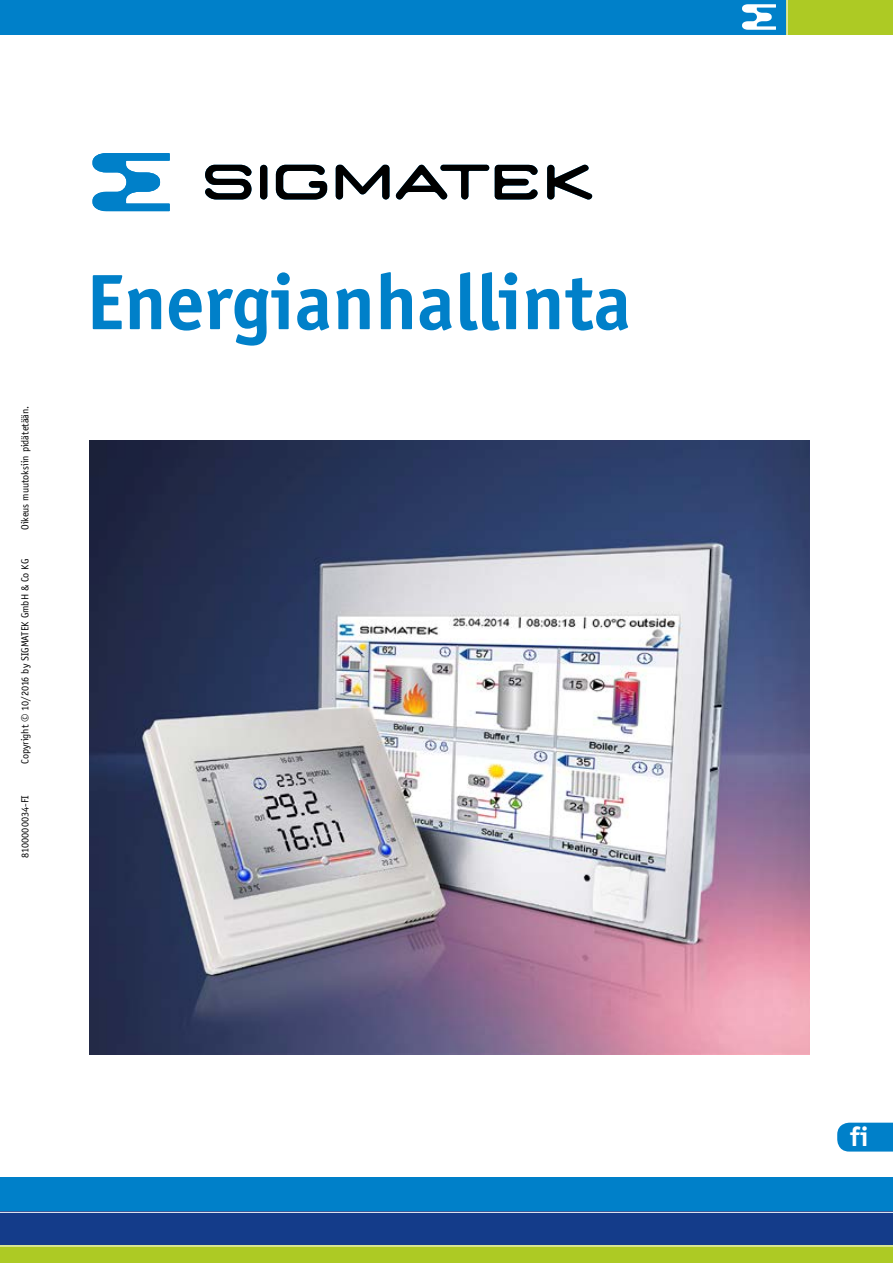
<style>
.page{position:relative;width:893px;height:1263px;background:#fff}
.page>*{position:absolute;margin:0;border:0;box-sizing:border-box;transform-origin:0 0}
.t1{font:700 81px "Officina Sans EF";color:#0080c9}
.t2{font:700 28.05px "Officina Sans EF";color:#fff}
.t3{font:10.5px "Officina Sans EF";color:#000}
</style>
<div class="page">
<div style="left:0;top:0;width:893px;height:34px;background:#0080c9"></div>
<div style="left:787px;top:0;width:106px;height:34px;background:#adca24"></div>
<hr style="left:787px;top:0;width:1px;height:35px;background:#fff">
<svg style="left:742px;top:4px;width:34px;height:26px"></svg>
<div style="left:837px;top:1123px;width:56px;height:28px;background:#0080c9"></div>
<div style="left:0;top:1178px;width:893px;height:34px;background:#0080c9"></div>
<div style="left:0;top:1212px;width:893px;height:34px;background:#143c8a"></div>
<hr style="left:0;top:1212px;width:893px;height:1px;background:#fff">
<div style="left:0;top:1246px;width:893px;height:17px;background:#adca24"></div>
<hr style="left:0;top:1245px;width:893px;height:1px;background:#fff">
<svg style="left:205px;top:165px;width:46px;height:34px"></svg>
<div style="left:260px;top:165px;width:7px;height:34px;background:#000;border-radius:4px"></div>
<svg style="left:276px;top:165px;width:51px;height:34px"></svg>
<svg style="left:336px;top:165px;width:53px;height:34px"></svg>
<svg style="left:396px;top:165px;width:93px;height:34px"></svg>
<svg style="left:495px;top:165px;width:43px;height:34px"></svg>
<svg style="left:547px;top:164px;width:45px;height:36px"></svg>
<svg style="left:92px;top:153px;width:78px;height:58px"></svg>
<img style="left:89px;top:440px;width:720px;height:614px">
<p class="t3" style="left:19px;top:530px;width:126px;rotate:-90deg">Oikeus muutoksiin pidätetään.</p>
<p class="t3" style="left:19px;top:764px;width:206px;rotate:-90deg">Copyright © 10/2016 by SIGMATEK GmbH &amp; Co KG</p>
<p class="t3" style="left:19px;top:857px;width:63px;rotate:-90deg">8100000034-FI</p>
<h1 class="t1" style="left:86px;top:253px;width:547px">Energianhallinta</h1>
<h2 class="t2" style="left:850px;top:1120px;width:20px">fi</h2>
</div>
